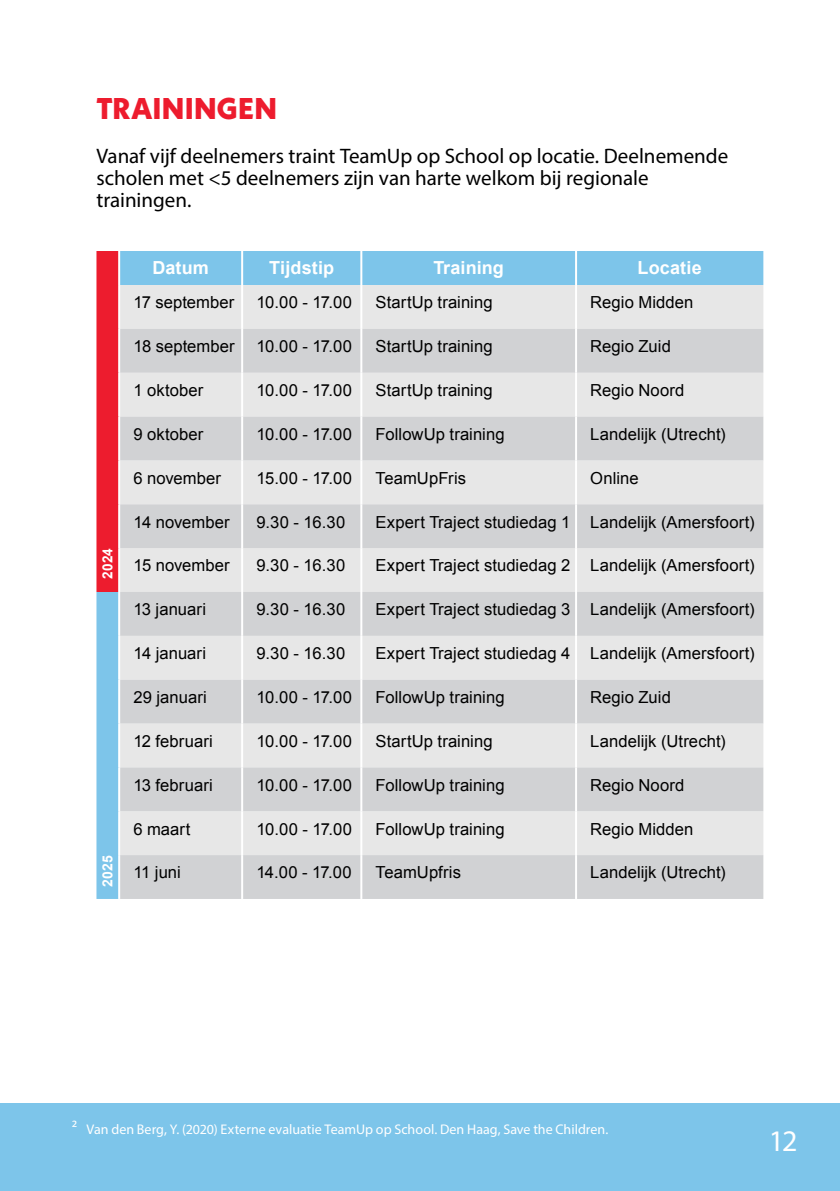
<style>
.page{position:relative;width:840px;height:1191px;background:#fff}
.page>*{position:absolute;margin:0;border:0;box-sizing:border-box;transform-origin:0 0}
.t1{font:800 30px "Neue Kabel";letter-spacing:.01em;color:#ed1c2e}
.t2{font:30px "Myriad Pro";color:#fff}
.t3{font:21px/22px "Myriad Pro";color:#000}
.t4{font:700 18px "Arial";letter-spacing:.01em;color:#fff}
.t5{font:16.6px "Arial";letter-spacing:.005em;color:#000}
.t6{font:14px "Myriad Pro";color:#fff}
.t7{font:700 14px "Arial";letter-spacing:.01em;color:#fff}
.s1{font-size:16px}
</style>
<div class="page">
<div style="left:0;top:1103px;width:839px;height:88px;background:#7dc5ea"></div>
<svg style="left:96px;top:251px;width:667px;height:648px;background:#95a4c4"></svg>
<div style="left:120px;top:285px;width:643px;height:44px;background:#e7e7e7"></div>
<svg style="left:120px;top:329px;width:643px;height:570px;background:#dbdbdc"></svg>
<hr style="left:118px;top:251px;width:2px;height:34px;background:#fff">
<hr style="left:241px;top:251px;width:2px;height:34px;background:#fff">
<hr style="left:118px;top:285px;width:2px;height:44px;background:#fff">
<hr style="left:241px;top:285px;width:2px;height:44px;background:#fff">
<hr style="left:118px;top:329px;width:2px;height:44px;background:#fff">
<hr style="left:241px;top:329px;width:2px;height:44px;background:#fff">
<hr style="left:118px;top:373px;width:2px;height:43px;background:#fff">
<hr style="left:241px;top:373px;width:2px;height:43px;background:#fff">
<hr style="left:118px;top:416px;width:2px;height:44px;background:#fff">
<hr style="left:241px;top:416px;width:2px;height:44px;background:#fff">
<hr style="left:118px;top:460px;width:2px;height:44px;background:#fff">
<hr style="left:241px;top:460px;width:2px;height:44px;background:#fff">
<hr style="left:118px;top:504px;width:2px;height:44px;background:#fff">
<hr style="left:241px;top:504px;width:2px;height:44px;background:#fff">
<hr style="left:118px;top:548px;width:2px;height:44px;background:#fff">
<hr style="left:241px;top:548px;width:2px;height:44px;background:#fff">
<hr style="left:118px;top:592px;width:2px;height:44px;background:#fff">
<hr style="left:241px;top:592px;width:2px;height:44px;background:#fff">
<hr style="left:118px;top:636px;width:2px;height:43px;background:#fff">
<hr style="left:241px;top:636px;width:2px;height:43px;background:#fff">
<hr style="left:118px;top:679px;width:2px;height:44px;background:#fff">
<hr style="left:241px;top:679px;width:2px;height:44px;background:#fff">
<hr style="left:118px;top:723px;width:2px;height:44px;background:#fff">
<hr style="left:241px;top:723px;width:2px;height:44px;background:#fff">
<hr style="left:118px;top:767px;width:2px;height:44px;background:#fff">
<hr style="left:241px;top:767px;width:2px;height:44px;background:#fff">
<hr style="left:118px;top:811px;width:2px;height:44px;background:#fff">
<hr style="left:241px;top:811px;width:2px;height:44px;background:#fff">
<hr style="left:118px;top:855px;width:2px;height:44px;background:#fff">
<hr style="left:241px;top:855px;width:2px;height:44px;background:#fff">
<hr style="left:360px;top:251px;width:2px;height:34px;background:#fff">
<hr style="left:360px;top:285px;width:2px;height:44px;background:#fff">
<hr style="left:360px;top:329px;width:2px;height:44px;background:#fff">
<hr style="left:360px;top:373px;width:2px;height:43px;background:#fff">
<hr style="left:360px;top:416px;width:2px;height:44px;background:#fff">
<hr style="left:360px;top:460px;width:2px;height:44px;background:#fff">
<hr style="left:360px;top:504px;width:2px;height:44px;background:#fff">
<hr style="left:360px;top:548px;width:2px;height:44px;background:#fff">
<hr style="left:360px;top:592px;width:2px;height:44px;background:#fff">
<hr style="left:360px;top:636px;width:2px;height:43px;background:#fff">
<hr style="left:360px;top:679px;width:2px;height:44px;background:#fff">
<hr style="left:360px;top:723px;width:2px;height:44px;background:#fff">
<hr style="left:360px;top:767px;width:2px;height:44px;background:#fff">
<hr style="left:360px;top:811px;width:2px;height:44px;background:#fff">
<hr style="left:360px;top:855px;width:2px;height:44px;background:#fff">
<hr style="left:574px;top:251px;width:2px;height:34px;background:#fff">
<hr style="left:574px;top:285px;width:2px;height:44px;background:#fff">
<hr style="left:574px;top:329px;width:2px;height:44px;background:#fff">
<hr style="left:574px;top:373px;width:2px;height:43px;background:#fff">
<hr style="left:574px;top:416px;width:2px;height:44px;background:#fff">
<hr style="left:574px;top:460px;width:2px;height:44px;background:#fff">
<hr style="left:574px;top:504px;width:2px;height:44px;background:#fff">
<hr style="left:574px;top:548px;width:2px;height:44px;background:#fff">
<hr style="left:574px;top:592px;width:2px;height:44px;background:#fff">
<hr style="left:574px;top:636px;width:2px;height:43px;background:#fff">
<hr style="left:574px;top:679px;width:2px;height:44px;background:#fff">
<hr style="left:574px;top:723px;width:2px;height:44px;background:#fff">
<hr style="left:574px;top:767px;width:2px;height:44px;background:#fff">
<hr style="left:574px;top:811px;width:2px;height:44px;background:#fff">
<hr style="left:574px;top:855px;width:2px;height:44px;background:#fff">
<h1 class="t1" style="left:96px;top:89px;width:182px">TRAININGEN</h1>
<p class="t3" style="left:96px;top:145px;width:633px">Vanaf vijf deelnemers traint TeamUp op School op locatie. Deelnemende scholen met &lt;5 deelnemers zijn van harte welkom bij regionale trainingen.</p>
<p class="t4" style="left:152px;top:256px;width:58px">Datum</p>
<p class="t4" style="left:269px;top:256px;width:67px">Tijdstip</p>
<p class="t4" style="left:433px;top:256px;width:72px">Training</p>
<p class="t4" style="left:637px;top:256px;width:66px">Locatie</p>
<p class="t5" style="left:133px;top:291px;width:102px">17 september</p>
<p class="t5" style="left:256px;top:291px;width:97px">10.00 - 17.00</p>
<p class="t5" style="left:375px;top:291px;width:118px">StartUp training</p>
<p class="t5" style="left:590px;top:291px;width:105px">Regio Midden</p>
<p class="t5" style="left:133px;top:335px;width:103px">18 september</p>
<p class="t5" style="left:256px;top:335px;width:97px">10.00 - 17.00</p>
<p class="t5" style="left:375px;top:335px;width:118px">StartUp training</p>
<p class="t5" style="left:590px;top:335px;width:82px">Regio Zuid</p>
<p class="t5" style="left:133px;top:379px;width:71px">1 oktober</p>
<p class="t5" style="left:256px;top:379px;width:97px">10.00 - 17.00</p>
<p class="t5" style="left:375px;top:379px;width:118px">StartUp training</p>
<p class="t5" style="left:590px;top:379px;width:95px">Regio Noord</p>
<p class="t5" style="left:133px;top:423px;width:71px">9 oktober</p>
<p class="t5" style="left:256px;top:423px;width:97px">10.00 - 17.00</p>
<p class="t5" style="left:375px;top:423px;width:130px">FollowUp training</p>
<p class="t5" style="left:590px;top:423px;width:137px">Landelijk (Utrecht)</p>
<p class="t5" style="left:133px;top:467px;width:89px">6 november</p>
<p class="t5" style="left:256px;top:467px;width:97px">15.00 - 17.00</p>
<p class="t5" style="left:375px;top:467px;width:92px">TeamUpFris</p>
<p class="t5" style="left:590px;top:467px;width:50px">Online</p>
<p class="t5" style="left:133px;top:511px;width:98px">14 november</p>
<p class="t5" style="left:256px;top:511px;width:90px">9.30 - 16.30</p>
<p class="t5" style="left:375px;top:511px;width:380px">Expert Traject studiedag 1 Landelijk (Amersfoort)</p>
<p class="t7" style="left:98px;top:579px;width:32px;rotate:-90deg">2024</p>
<p class="t5" style="left:133px;top:554px;width:98px">15 november</p>
<p class="t5" style="left:256px;top:554px;width:90px">9.30 - 16.30</p>
<p class="t5" style="left:375px;top:554px;width:380px">Expert Traject studiedag 2 Landelijk (Amersfoort)</p>
<p class="t5" style="left:133px;top:598px;width:74px">13 januari</p>
<p class="t5" style="left:256px;top:598px;width:90px">9.30 - 16.30</p>
<p class="t5" style="left:375px;top:598px;width:380px">Expert Traject studiedag 3 Landelijk (Amersfoort)</p>
<p class="t5" style="left:133px;top:642px;width:74px">14 januari</p>
<p class="t5" style="left:256px;top:642px;width:90px">9.30 - 16.30</p>
<p class="t5" style="left:375px;top:642px;width:380px">Expert Traject studiedag 4 Landelijk (Amersfoort)</p>
<p class="t5" style="left:133px;top:686px;width:75px">29 januari</p>
<p class="t5" style="left:256px;top:686px;width:97px">10.00 - 17.00</p>
<p class="t5" style="left:375px;top:686px;width:130px">FollowUp training</p>
<p class="t5" style="left:590px;top:686px;width:82px">Regio Zuid</p>
<p class="t5" style="left:133px;top:730px;width:81px">12 februari</p>
<p class="t5" style="left:256px;top:730px;width:97px">10.00 - 17.00</p>
<p class="t5" style="left:375px;top:730px;width:118px">StartUp training</p>
<p class="t5" style="left:590px;top:730px;width:137px">Landelijk (Utrecht)</p>
<p class="t5" style="left:133px;top:774px;width:81px">13 februari</p>
<p class="t5" style="left:256px;top:774px;width:97px">10.00 - 17.00</p>
<p class="t5" style="left:375px;top:774px;width:130px">FollowUp training</p>
<p class="t5" style="left:590px;top:774px;width:95px">Regio Noord</p>
<p class="t5" style="left:133px;top:818px;width:58px">6 maart</p>
<p class="t5" style="left:256px;top:818px;width:97px">10.00 - 17.00</p>
<p class="t5" style="left:375px;top:818px;width:130px">FollowUp training</p>
<p class="t5" style="left:590px;top:818px;width:105px">Regio Midden</p>
<p class="t7" style="left:98px;top:886px;width:33px;rotate:-90deg">2025</p>
<p class="t5" style="left:133px;top:861px;width:49px">11 juni</p>
<p class="t5" style="left:256px;top:861px;width:97px">14.00 - 17.00</p>
<p class="t5" style="left:375px;top:861px;width:87px">TeamUpfris</p>
<p class="t5" style="left:590px;top:861px;width:137px">Landelijk (Utrecht)</p>
<p class="t6" style="left:72px;top:1121px;width:537px"><span class="s1">2</span> Van den Berg, Y. (2020) Externe evaluatie TeamUp op School. Den Haag, Save the Children.</p>
<h1 class="t2" style="left:768px;top:1122px;width:30px">12</h1>
</div>
